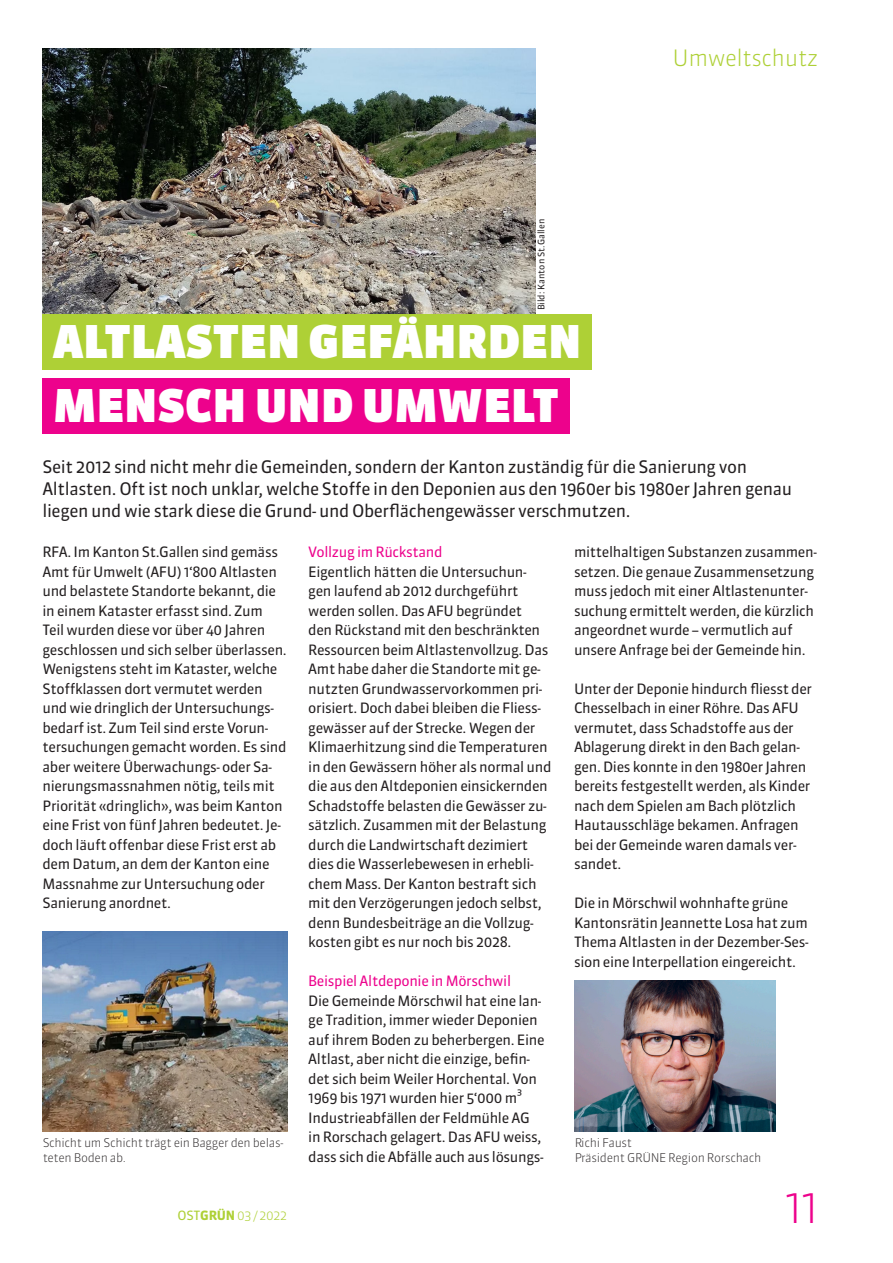
<style>
.page{position:relative;width:893px;height:1263px;background:#fff}
.page>*{position:absolute;margin:0;border:0;box-sizing:border-box;transform-origin:0 0}
.t1{font:900 45px "Sanuk OT";letter-spacing:.01em;color:#fff}
.t2{font:300 45px "Sanuk OT";color:#ed028c}
.t3{font:300 22.5px "Sanuk OT";letter-spacing:-.025em;color:#aed036}
.t4{font:17.25px/22.2px "Sanuk OT";letter-spacing:-.025em;color:#231f20}
.t5{font:14.25px/19.5px "Sanuk OT";letter-spacing:-.025em;color:#231f20}
.t6{font:14.25px "Sanuk OT";letter-spacing:-.025em;color:#ed028c}
.t7{font:300 12.75px "Sanuk OT";color:#aed036}
.t8{font:300 12px/15px "Sanuk OT";letter-spacing:-.025em;color:#231f20}
.t9{font:9px "Sanuk OT";color:#231f20}
.s1{font-weight:400}
.s2{font-weight:700}
</style>
<div class="page">
<img style="left:43px;top:931px;width:244px;height:200px">
<img style="left:43px;top:49px;width:493px;height:266px">
<div style="left:43px;top:378px;width:527px;height:56px;background:#ed028c"></div>
<div style="left:43px;top:315px;width:549px;height:55px;background:#aed036"></div>
<img style="left:574px;top:980px;width:201px;height:151px">
<p class="t9" style="left:535px;top:310px;width:93px;rotate:-90deg">Bild: Kanton St.Gallen</p>
<p class="t1" style="left:54px;top:314px;width:529px">ALTLASTEN GEFÄHRDEN</p>
<p class="t1" style="left:54px;top:378px;width:506px">MENSCH UND UMWELT</p>
<p class="t3" style="left:673px;top:44px;width:148px">Umweltschutz</p>
<p class="t4" style="left:43px;top:455px;width:751px">Seit 2012 sind nicht mehr die Gemeinden, sondern der Kanton zuständig für die Sanierung von<br>Altlasten. Oft ist noch unklar, welche Stoffe in den Deponien aus den 1960er bis 1980er Jahren genau liegen und wie stark diese die Grund- und Oberflächengewässer verschmutzen.</p>
<p class="t5" style="left:43px;top:542px;width:246px">RFA. Im Kanton St.Gallen sind gemäss Amt für Umwelt (AFU) 1‘800 Altlasten und belastete Standorte bekannt, die in einem Kataster erfasst sind. Zum Teil wurden diese vor über 40 Jahren geschlossen und sich selber überlassen.<br>Wenigstens steht im Kataster, welche Stoffklassen dort vermutet werden und wie dringlich der Untersuchungs&shy;bedarf ist. Zum Teil sind erste Vorun&shy;tersuchungen gemacht worden. Es sind aber weitere Überwachungs- oder Sa&shy;nierungsmassnahmen nötig, teils mit Priorität «dringlich», was beim Kanton eine Frist von fünf Jahren bedeutet. Je&shy;doch läuft offenbar diese Frist erst ab dem Datum, an dem der Kanton eine Massnahme zur Untersuchung oder Sanierung anordnet.</p>
<p class="t5" style="left:574px;top:542px;width:244px">mittelhaltigen Substanzen zusammen&shy;setzen. Die genaue Zusammensetzung muss jedoch mit einer Altlastenunter&shy;suchung ermittelt werden, die kürzlich angeordnet wurde – vermutlich auf unsere Anfrage bei der Gemeinde hin.</p>
<p class="t6" style="left:308px;top:543px;width:136px">Vollzug im Rückstand</p>
<p class="t5" style="left:308px;top:562px;width:245px">Eigentlich hätten die Untersuchun&shy;gen laufend ab 2012 durchgeführt werden sollen. Das AFU begründet<br>den Rückstand mit den beschränkten Ressourcen beim Altlastenvollzug. Das Amt habe daher die Standorte mit ge&shy;nutzten Grundwasservorkommen pri&shy;orisiert. Doch dabei bleiben die Fliess&shy;gewässer auf der Strecke. Wegen der Klimaerhitzung sind die Temperaturen in den Gewässern höher als normal und die aus den Altdeponien einsickernden Schadstoffe belasten die Gewässer zu&shy;sätzlich. Zusammen mit der Belastung durch die Landwirtschaft dezimiert dies die Wasserlebewesen in erhebli&shy;chem Mass. Der Kanton bestraft sich mit den Verzögerungen jedoch selbst, denn Bundesbeiträge an die Vollzug&shy;kosten gibt es nur noch bis 2028.</p>
<p class="t6" style="left:308px;top:972px;width:204px">Beispiel Altdeponie in Mörschwil</p>
<p class="t5" style="left:308px;top:991px;width:238px">Die Gemeinde Mörschwil hat eine lan&shy;ge Tradition, immer wieder Deponien auf ihrem Boden zu beherbergen. Eine Altlast, aber nicht die einzige, befin&shy;det sich beim Weiler Horchental. Von 1969 bis 1971 wurden hier 5‘000 m³<br>Industrieabfällen der Feldmühle AG in Rorschach gelagert. Das AFU weiss, dass sich die Abfälle auch aus lösungs-</p>
<p class="t5" style="left:574px;top:679px;width:240px">Unter der Deponie hindurch fliesst der Chesselbach in einer Röhre. Das AFU vermutet, dass Schadstoffe aus der Ablagerung direkt in den Bach gelan&shy;gen. Dies konnte in den 1980er Jahren bereits festgestellt werden, als Kinder nach dem Spielen am Bach plötzlich Hautausschläge bekamen. Anfragen bei der Gemeinde waren damals ver&shy;sandet.</p>
<p class="t5" style="left:574px;top:893px;width:236px">Die in Mörschwil wohnhafte grüne Kantonsrätin Jeannette Losa hat zum Thema Altlasten in der Dezember-Ses&shy;sion eine Interpellation eingereicht.</p>
<p class="t8" style="left:43px;top:1135px;width:242px">Schicht um Schicht trägt ein Bagger den belas&shy;teten Boden ab.</p>
<p class="t8" style="left:574px;top:1135px;width:189px">Richi Faust<br>Präsident GRÜNE Region Rorschach</p>
<p class="t7" style="left:178px;top:1207px;width:111px"><span class="s1">OST</span><span class="s2">GRÜN</span> 03 / 2022</p>
<p class="t2" style="left:785px;top:1179px;width:35px">11</p>
</div>
